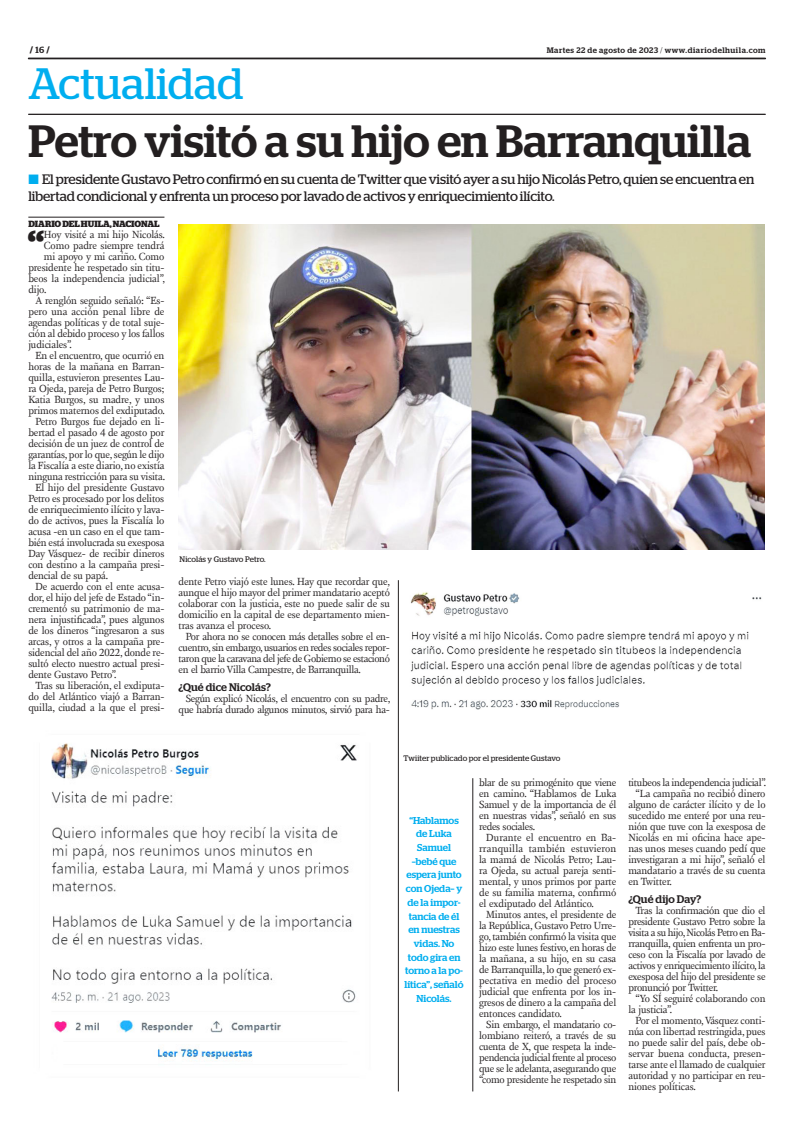
<style>
.page{position:relative;width:801px;height:1134px;background:#fff}
.page>*{position:absolute;margin:0;border:0;box-sizing:border-box;transform-origin:0 0}
.TITULO{font:500 45.2px "Stag";color:#231f20}
.t1{font:43.9px "Stag";color:#00aeef}
.TEXTO_UNO{font:600 42px "Stag";color:#231f20}
.SUMARIO{font:13.7px/16.5px "Stag";letter-spacing:-.01em;color:#231f20}
.INTERTITULO{font:500 11px "Stag";letter-spacing:.005em;color:#231f20}
.TEXTO{font:10.6px/11px "New Fournier BP";letter-spacing:-.02em;color:#231f20;text-align:justify}
.TEXTO_UNO-2{font:10.6px "New Fournier BP";letter-spacing:-.01em;color:#231f20}
.DESTACADO_AZUL{font:500 10px/13.7px "Stag";color:#00aeef;text-align:center}
.CREDITO_1{font:700 9px "Stag";color:#231f20}
.PIE_DE_FOTO{font:8px "Stag";letter-spacing:.005em;color:#231f20}
.t2{font:500 8px "Stag";letter-spacing:.065em;color:#231f20}
.s1{font-weight:500}
.s2{font-weight:300}
.s3{color:#00aeef}
</style>
<div class="page">
<svg style="left:28px;top:58px;width:737px;height:1px"></svg>
<hr style="left:28px;top:114px;width:737px;height:1px;background:#231f20">
<img style="left:179px;top:225px;width:585px;height:325px">
<img style="left:410px;top:592px;width:352px;height:118px">
<img style="left:51px;top:743px;width:306px;height:318px">
<hr style="left:28px;top:217px;width:136px;height:1px;background:#231f20">
<hr style="left:398px;top:580px;width:1px;height:511px;background:#231f20">
<hr style="left:472px;top:778px;width:1px;height:313px;background:#231f20">
<p class="CREDITO_1" style="left:30px;top:45px;width:21px">/ <span class="s1">16</span> /</p>
<p class="t2" style="left:547px;top:45px;width:220px">Martes 22 de agosto de 2023 <span class="s2">/</span> www.diariodelhuila.com</p>
<p class="t1" style="left:28px;top:58px;width:216px">Actualidad</p>
<p class="TITULO" style="left:28px;top:115px;width:724px">Petro visitó a su hijo en Barranquilla</p>
<p class="SUMARIO" style="left:28px;top:171px;width:727px"><span class="s3">■</span> El presidente Gustavo Petro confirmó en su cuenta de Twitter que visitó ayer a su hijo Nicolás Petro, quien se encuentra en libertad condicional y enfrenta un proceso por lavado de activos y enriquecimiento ilícito.</p>
<p class="CREDITO_1" style="left:28px;top:219px;width:133px">DIARIO DEL HUILA, NACIONAL</p>
<p class="TEXTO_UNO" style="left:28px;top:221px;width:18px">“</p>
<p class="TEXTO_UNO-2" style="left:44px;top:228px;width:123px">Hoy visité a mi hijo Nicolás.</p>
<p class="TEXTO_UNO-2" style="left:44px;top:239px;width:122px">Como padre siempre tendrá</p>
<p class="TEXTO_UNO-2" style="left:44px;top:250px;width:122px">mi apoyo y mi cariño. Como</p>
<p class="TEXTO_UNO-2" style="left:28px;top:261px;width:138px">presidente he respetado sin titu-</p>
<p class="TEXTO_UNO-2" style="left:28px;top:272px;width:138px">beos la independencia judicial”,</p>
<p class="TEXTO_UNO-2" style="left:28px;top:283px;width:20px">dijo.</p>
<p class="TEXTO" style="left:28px;top:295px;width:138px;text-indent:7px">A renglón seguido señaló: “Es&shy;pero una acción penal libre de agendas políticas y de total suje&shy;ción al debido proceso y los fallos judiciales”.</p>
<p class="TEXTO" style="left:28px;top:350px;width:138px;text-indent:7px">En el encuentro, que ocurrió en horas de la mañana en Barran&shy;quilla, estuvieron presentes Lau&shy;ra Ojeda, pareja de Petro Burgos; Katia Burgos, su madre, y unos primos maternos del exdiputado.</p>
<p class="TEXTO" style="left:28px;top:416px;width:138px;text-indent:7px">Petro Burgos fue dejado en li&shy;bertad el pasado 4 de agosto por decisión de un juez de control de garantías, por lo que, según le dijo la Fiscalía a este diario, no existía ninguna restricción para su visita.</p>
<p class="TEXTO" style="left:28px;top:482px;width:138px;text-indent:7px">El hijo del presidente Gustavo Petro es procesado por los delitos de enriquecimiento ilícito y lava&shy;do de activos, pues la Fiscalía lo acusa -en un caso en el que tam&shy;bién está involucrada su exesposa Day Vásquez- de recibir dineros con destino a la campaña presi&shy;dencial de su papá.</p>
<p class="TEXTO" style="left:28px;top:581px;width:138px;text-indent:7px">De acuerdo con el ente acusa&shy;dor, el hijo del jefe de Estado “in&shy;crementó su patrimonio de ma&shy;nera injustificada”, pues algunos de los dineros “ingresaron a sus arcas, y otros a la campaña pre&shy;sidencial del año 2022, donde re&shy;sultó electo nuestro actual presi&shy;dente Gustavo Petro”.</p>
<p class="TEXTO" style="left:28px;top:680px;width:138px;text-indent:7px">Tras su liberación, el exdiputa&shy;do del Atlántico viajó a Barran&shy;quilla, ciudad a la que el presi-</p>
<p class="PIE_DE_FOTO" style="left:180px;top:554px;width:87px">Nicolás y Gustavo Petro.</p>
<p class="TEXTO" style="left:179px;top:576px;width:213px">dente Petro viajó este lunes. Hay que recordar que, aunque el hijo mayor del primer mandatario aceptó colaborar con la justicia, este no puede salir de su domicilio en la capital de ese departamento mien&shy;tras avanza el proceso.</p>
<p class="TEXTO" style="left:179px;top:631px;width:213px;text-indent:7px">Por ahora no se conocen más detalles sobre el en&shy;cuentro, sin embargo, usuarios en redes sociales repor&shy;taron que la caravana del jefe de Gobierno se estacionó en el barrio Villa Campestre, de Barranquilla.</p>
<p class="INTERTITULO" style="left:179px;top:680px;width:94px">¿Qué dice Nicolás?</p>
<p class="TEXTO" style="left:179px;top:693px;width:213px;text-align:right">Según explicó Nicolás, el encuentro con su padre, que habría durado algunos minutos, sirvió para ha-</p>
<p class="PIE_DE_FOTO" style="left:403px;top:753px;width:159px">Twiiter publicado por el presidente Gustavo</p>
<p class="DESTACADO_AZUL" style="left:405px;top:813px;width:60px">“Hablamos de Luka<br>Samuel –bebé que espera junto con Ojeda– y de la impor&shy;tancia de él en nuestras vidas. No todo gira en torno a la po&shy;lítica”, señaló<br>Nicolás.</p>
<p class="TEXTO" style="left:479px;top:777px;width:139px">blar de su primogénito que viene en camino. “Hablamos de Luka Samuel y de la importancia de él en nuestras vidas”, señaló en sus redes sociales.</p>
<p class="TEXTO" style="left:479px;top:832px;width:139px;text-indent:7px">Durante el encuentro en Ba&shy;rranquilla también estuvieron la mamá de Nicolás Petro; Lau&shy;ra Ojeda, su actual pareja senti&shy;mental, y unos primos por parte de su familia materna, confirmó el exdiputado del Atlántico.</p>
<p class="TEXTO" style="left:479px;top:909px;width:139px;text-indent:7px">Minutos antes, el presidente de la República, Gustavo Petro Urre&shy;go, también confirmó la visita que hizo este lunes festivo, en horas de la mañana, a su hijo, en su casa de Barranquilla, lo que generó ex&shy;pectativa en medio del proceso judicial que enfrenta por los in&shy;gresos de dinero a la campaña del entonces candidato.</p>
<p class="TEXTO" style="left:479px;top:1019px;width:139px;text-indent:7px">Sin embargo, el mandatario co&shy;lombiano reiteró, a través de su cuenta de X, que respeta la inde&shy;pendencia judicial frente al proceso que se le adelanta, asegurando que “como presidente he respetado sin</p>
<p class="TEXTO" style="left:628px;top:777px;width:139px">titubeos la independencia judicial”.</p>
<p class="TEXTO" style="left:628px;top:788px;width:139px;text-indent:7px">“La campaña no recibió dinero alguno de carácter ilícito y de lo sucedido me enteré por una reu&shy;nión que tuve con la exesposa de Nicolás en mi oficina hace ape&shy;nas unos meses cuando pedí que investigaran a mi hijo”, señaló el mandatario a través de su cuenta en Twitter.</p>
<p class="INTERTITULO" style="left:628px;top:892px;width:75px">¿Qué dijo Day?</p>
<p class="TEXTO" style="left:628px;top:905px;width:139px;text-indent:7px">Tras la confirmación que dio el presidente Gustavo Petro sobre la visita a su hijo, Nicolás Petro en Ba&shy;rranquilla, quien enfrenta un pro&shy;ceso con la Fiscalía por lavado de activos y enriquecimiento ilícito, la exesposa del hijo del presidente se pronunció por Twitter.</p>
<p class="TEXTO" style="left:628px;top:993px;width:139px;text-indent:7px">“Yo SÍ seguiré colaborando con la justicia”.</p>
<p class="TEXTO" style="left:628px;top:1015px;width:139px;text-indent:7px">Por el momento, Vásquez conti&shy;núa con libertad restringida, pues no puede salir del país, debe ob&shy;servar buena conducta, presen&shy;tarse ante el llamado de cualquier autoridad y no participar en reu&shy;niones políticas.</p>
</div>
